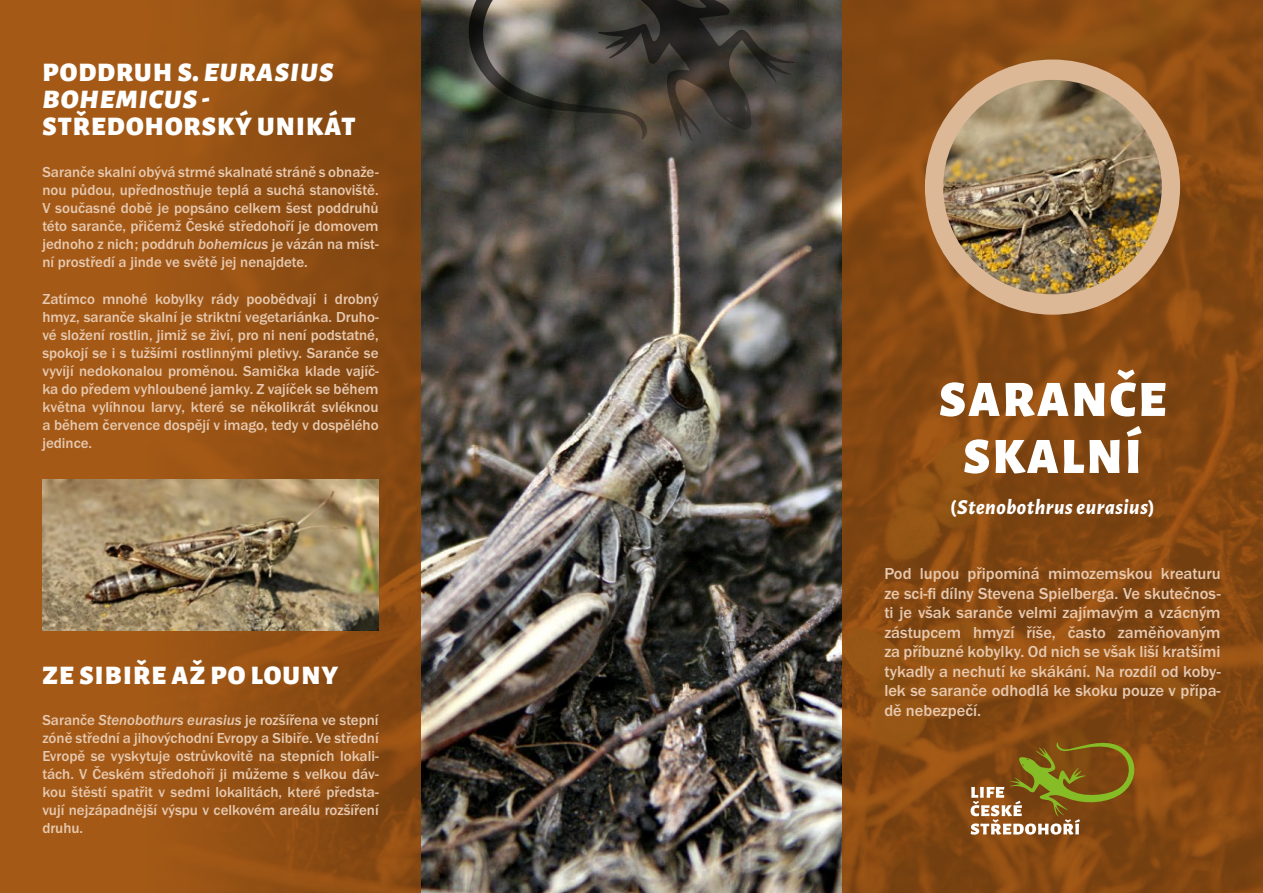
<style>
.page{position:relative;width:1263px;height:893px;background:#fff}
.page>*{position:absolute;margin:0;border:0;box-sizing:border-box;transform-origin:0 0}
.t1{font:900 51px/57px "Alegreya Sans";letter-spacing:.045em;color:#fff;text-align:center}
.t2{font:900 27px/27px "Alegreya Sans";letter-spacing:.045em;color:#fff}
.t3{font:italic 800 21px "Alegreya Sans";letter-spacing:.025em;color:#fff}
.t4{font:500 16.5px/19.5px "Franklin Gothic URW";color:#e6c9b0;text-align:justify}
.t5{font:500 15px/18px "Franklin Gothic URW";color:#e6c9b0;text-align:justify}
.s1{font-style:italic}
.s2{font-family:"Franklin Gothic URW Med Ita";font-weight:400}
.s3{font-style:normal}
</style>
<div class="page">
<img style="left:421px;top:0;width:421px;height:893px">
<svg style="left:842px;top:0;width:421px;height:893px;background:#874911"></svg>
<div style="left:0;top:0;width:421px;height:893px;background:linear-gradient(to right,#ac5e18,#854812)"></div>
<svg style="left:463px;top:0;width:332px;height:141px;background:#46433c"></svg>
<div style="left:925px;top:60px;width:255px;height:255px;background:#ddb897;border-radius:50%"></div>
<img style="left:943px;top:80px;width:219px;height:214px">
<svg style="left:970px;top:737px;width:168px;height:98px;background:#8b6326"></svg>
<img style="left:43px;top:480px;width:336px;height:150px">
<h2 class="t2" style="left:43px;top:57px;width:314px">PODDRUH S. <span class="s1">EURASIUS<br>BOHEMICUS</span> -<br>STŘEDOHORSKÝ UNIKÁT</h2>
<p class="t5" style="left:42px;top:163px;width:338px">Saranče skalní obývá strmé skalnaté stráně s obnaže&shy;nou půdou, upřednostňuje teplá a suchá stanoviště.<br>V současné době je popsáno celkem šest poddruhů této saranče, přičemž České středohoří je domovem jednoho z nich; poddruh <span class="s2">bohemicus</span> je vázán na míst&shy;ní prostředí a jinde ve světě jej nenajdete.</p>
<p class="t5" style="left:42px;top:289px;width:338px">Zatímco mnohé kobylky rády poobědvají i drobný hmyz, saranče skalní je striktní vegetariánka. Druho&shy;vé složení rostlin, jimiž se živí, pro ni není podstatné, spokojí se i s tužšími rostlinnými pletivy. Saranče se vyvíjí nedokonalou proměnou. Samička klade vajíč&shy;ka do předem vyhloubené jamky. Z vajíček se během května vylíhnou larvy, které se několikrát svléknou a během července dospějí v imago, tedy v dospělého jedince.</p>
<h2 class="t2" style="left:43px;top:659px;width:297px">ZE SIBIŘE AŽ PO LOUNY</h2>
<p class="t5" style="left:42px;top:711px;width:338px">Saranče <span class="s2">Stenobothurs eurasius</span> je rozšířena ve stepní zóně střední a jihovýchodní Evropy a Sibiře. Ve střední Evropě se vyskytuje ostrůvkovitě na stepních lokali&shy;tách. V Českém středohoří ji můžeme s velkou dáv&shy;kou štěstí spatřit v sedmi lokalitách, které předsta&shy;vují nejzápadnější výspu v celkovém areálu rozšíření druhu.</p>
<h1 class="t1" style="left:939px;top:366px;width:228px">SARANČE<br>SKALNÍ</h1>
<h3 class="t3" style="left:950px;top:491px;width:206px"><span class="s3">(</span>Stenobothrus eurasius<span class="s3">)</span></h3>
<p class="t4" style="left:884px;top:564px;width:338px">Pod lupou připomíná mimozemskou kreaturu ze sci-fi dílny Stevena Spielberga. Ve skutečnos&shy;ti je však saranče velmi zajímavým a vzácným zástupcem hmyzí říše, často zaměňovaným za příbuzné kobylky. Od nich se však liší kratšími tykadly a nechutí ke skákání. Na rozdíl od koby&shy;lek se saranče odhodlá ke skoku pouze v přípa&shy;dě nebezpečí.</p>
</div>
